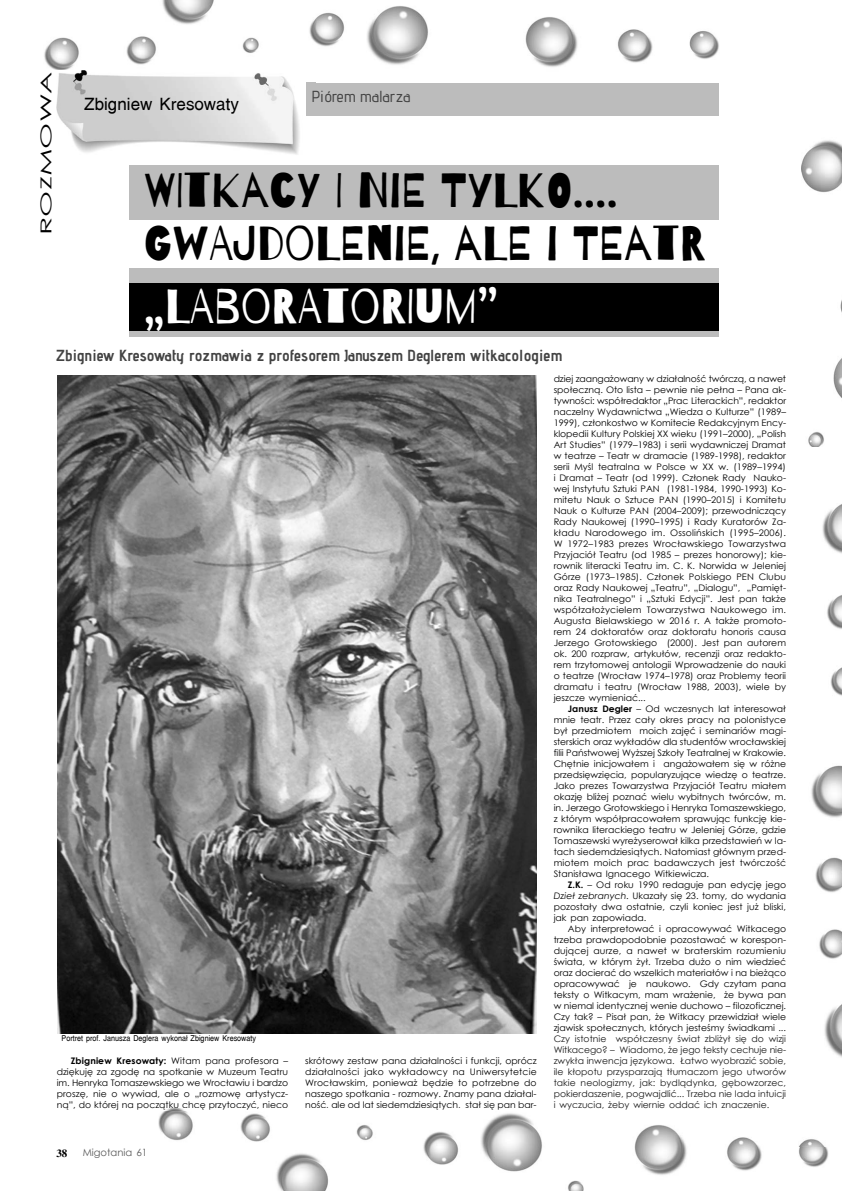
<style>
.page{position:relative;width:842px;height:1191px;background:#fff}
.page>*{position:absolute;margin:0;border:0;box-sizing:border-box;transform-origin:0 0}
.t1{font:48px/52.8px "Barrio";color:#000}
.t2{font:48px "Barrio";color:#fff}
.t3{font:17px "Switzerland";color:#000}
.t4{font:700 16px "Advent Pro";color:#434343}
.t5{font:500 16px "Advent Pro";color:#434343}
.t6{font:15px "Century Gothic";color:#000;scale:2 1}
.t7{font:700 11px "Toronto";color:#000}
.t8{font:10px "Century Gothic";color:#5a5a5a}
.t9{font:9px/11px "Century Gothic";color:#000;text-align:justify}
.t10{font:9px/11px "Century Gothic";color:#1b1b1b;text-align:justify}
.t11{font:8px "Switzerland";color:#000;scale:.9 1}
.s1{font-weight:700}
.s2{font-style:italic}
</style>
<div class="page">
<div style="left:306px;top:83px;width:412px;height:33px;background:#bcbcbc"></div>
<div style="left:129px;top:165px;width:590px;height:172px;background:#bcbcbc"></div>
<img style="left:56px;top:70px;width:259px;height:85px">
<img style="left:306px;top:83px;width:9px;height:33px">
<div style="left:129px;top:221px;width:590px;height:47px;background:#fff"></div>
<div style="left:130px;top:284px;width:589px;height:47px;background:#000"></div>
<img style="left:58px;top:376px;width:479px;height:658px">
<img style="left:802px;top:140px;width:40px;height:307px">
<img style="left:811px;top:765px;width:31px;height:293px">
<img style="left:822px;top:504px;width:20px;height:192px">
<img style="left:158px;top:1110px;width:426px;height:81px">
<img style="left:167px;top:1109px;width:17px;height:1px">
<img style="left:634px;top:1125px;width:195px;height:50px">
<img style="left:799px;top:1125px;width:30px;height:22px">
<img style="left:44px;top:0;width:384px;height:69px">
<img style="left:525px;top:17px;width:194px;height:50px">
<h3 class="t6" style="left:36px;top:235px;width:83px;rotate:-90deg">ROZMOWA</h3>
<h3 class="t5" style="left:312px;top:87px;width:100px">Piórem malarza</h3>
<h2 class="t3" style="left:84px;top:94px;width:156px">Zbigniew Kresowaty</h2>
<h1 class="t1" style="left:144px;top:165px;width:564px">WITKACY I NIE TYLKO....<br>GWAJDOLENIE, ALE I TEATR</h1>
<h1 class="t2" style="left:144px;top:278px;width:356px">„LABORATORIUM”</h1>
<h3 class="t4" style="left:56px;top:345px;width:508px">Zbigniew Kresowaty rozmawia z profesorem Januszem Deglerem witkacologiem</h3>
<p class="t9" style="left:554px;top:373px;width:234px">dziej zaangażowany w działalność twórczą, a nawet społeczną. Oto lista – pewnie nie pełna – Pana ak&shy;tywności: współredaktor „Prac Literackich”, redaktor naczelny Wydawnictwa „Wiedza o Kulturze” (1989– 1999), członkostwo w Komitecie Redakcyjnym Ency&shy;klopedii Kultury Polskiej XX wieku (1991–2000), „Polish Art Studies” (1979–1983) i serii wydawniczej Dramat w teatrze – Teatr w dramacie (1989-1998), redaktor serii Myśl teatralna w Polsce w XX w. (1989–1994) i Dramat – Teatr (od 1999). Członek Rady Nauko&shy;wej Instytutu Sztuki PAN (1981-1984, 1990-1993) Ko&shy;mitetu Nauk o Sztuce PAN (1990–2015) i Komitetu Nauk o Kulturze PAN (2004–2009); przewodniczący Rady Naukowej (1990–1995) i Rady Kuratorów Za&shy;kładu Narodowego im. Ossolińskich (1995–2006).<br>W 1972–1983 prezes Wrocławskiego Towarzystwa Przyjaciół Teatru (od 1985 – prezes honorowy); kie&shy;rownik literacki Teatru im. C. K. Norwida w Jeleniej Górze (1973–1985). Członek Polskiego PEN Clubu oraz Rady Naukowej „Teatru”, „Dialogu”, „Pamięt&shy;nika Teatralnego” i „Sztuki Edycji”. Jest pan także współzałożycielem Towarzystwa Naukowego im.<br>Augusta Bielawskiego w 2016 r. A także promoto&shy;rem 24 doktoratów oraz doktoratu honoris causa Jerzego Grotowskiego (2000). Jest pan autorem ok. 200 rozpraw, artykułów, recenzji oraz redakto&shy;rem trzytomowej antologii Wprowadzenie do nauki o teatrze (Wrocław 1974–1978) oraz Problemy teorii dramatu i teatru (Wrocław 1988, 2003), wiele by jeszcze wymieniać...</p>
<p class="t9" style="left:554px;top:703px;width:234px;text-indent:14px"><span class="s1">Janusz Degler</span> – Od wczesnych lat interesował mnie teatr. Przez cały okres pracy na polonistyce był przedmiotem moich zajęć i seminariów magi&shy;sterskich oraz wykładów dla studentów wrocławskiej filii Państwowej Wyższej Szkoły Teatralnej w Krakowie.<br>Chętnie inicjowałem i angażowałem się w różne przedsięwzięcia, popularyzujące wiedzę o teatrze.<br>Jako prezes Towarzystwa Przyjaciół Teatru miałem okazję bliżej poznać wielu wybitnych twórców, m. in. Jerzego Grotowskiego i Henryka Tomaszewskiego, z którym współpracowałem sprawując funkcję kie&shy;rownika literackiego teatru w Jeleniej Górze, gdzie Tomaszewski wyreżyserował kilka przedstawień w la&shy;tach siedemdziesiątych. Natomiast głównym przed&shy;miotem moich prac badawczych jest twórczość Stanisława Ignacego Witkiewicza.</p>
<p class="t9" style="left:554px;top:879px;width:234px;text-indent:14px"><span class="s1">Z.K.</span> – Od roku 1990 redaguje pan edycję jego <span class="s2">Dzieł zebranych</span>. Ukazały się 23. tomy, do wydania pozostały dwa ostatnie, czyli koniec jest już bliski, jak pan zapowiada.</p>
<p class="t9" style="left:554px;top:923px;width:234px;text-indent:14px">Aby interpretować i opracowywać Witkacego trzeba prawdopodobnie pozostawać w korespon&shy;dującej aurze, a nawet w braterskim rozumieniu świata, w którym żył. Trzeba dużo o nim wiedzieć oraz docierać do wszelkich materiałów i na bieżąco opracowywać je naukowo. Gdy czytam pana teksty o Witkacym, mam wrażenie, że bywa pan w niemal identycznej wenie duchowo – filozoficznej.<br>Czy tak? – Pisał pan, że Witkacy przewidział wiele zjawisk społecznych, których jesteśmy świadkami ...</p>
<p class="t10" style="left:554px;top:1033px;width:234px">Czy istotnie współczesny świat zbliżył się do wizji Witkacego? – Wiadomo, że jego teksty cechuje nie&shy;zwykła inwencja językowa. Łatwo wyobrazić sobie, ile kłopotu przysparzają tłumaczom jego utworów takie neologizmy, jak: bydlądynka, gębowzorzec, pokierdaszenie, pogwajdlić... Trzeba nie lada intuicji i w czucia, żeby wiernie oddać ich znaczenie.</p>
<p class="t11" style="left:62px;top:1034px;width:218px">Portret prof. Janusza Deglera wykonał Zbigniew Kresowaty</p>
<p class="t9" style="left:305px;top:1055px;width:233px">skrótowy zestaw pana działalności i funkcji, oprócz działalności jako wykładowcy na Uniwersytetcie Wrocławskim, ponieważ będzie to potrzebne do naszego spotkania - rozmowy. Znamy pana działal&shy;ność, ale od lat siedemdziesi t ch, stał się pan bar-</p>
<p class="t9" style="left:57px;top:1055px;width:233px;text-indent:14px"><span class="s1">Zbigniew Kresowaty:</span> Witam pana profesora – dziękuję za zgodę na spotkanie w Muzeum Teatru im. Henryka Tomaszewskiego we Wrocławiu i bardzo proszę, nie o wywiad, ale o „rozmowę artystycz&shy;ną”, do której na pocz tku chcę p y</p>
<p class="t9" style="left:215px;top:1099px;width:75px">rz tocz ć nieco</p>
<p class="t9" style="left:159px;top:1099px;width:8px">ą</p>
<p class="t9" style="left:246px;top:1099px;width:15px">y ,</p>
<p class="t9" style="left:432px;top:1099px;width:16px">ą y</p>
<p class="t10" style="left:567px;top:1099px;width:6px">y</p>
<p class="t7" style="left:56px;top:1147px;width:13px">38</p>
<p class="t8" style="left:83px;top:1146px;width:66px">Migotania 61</p>
</div>
